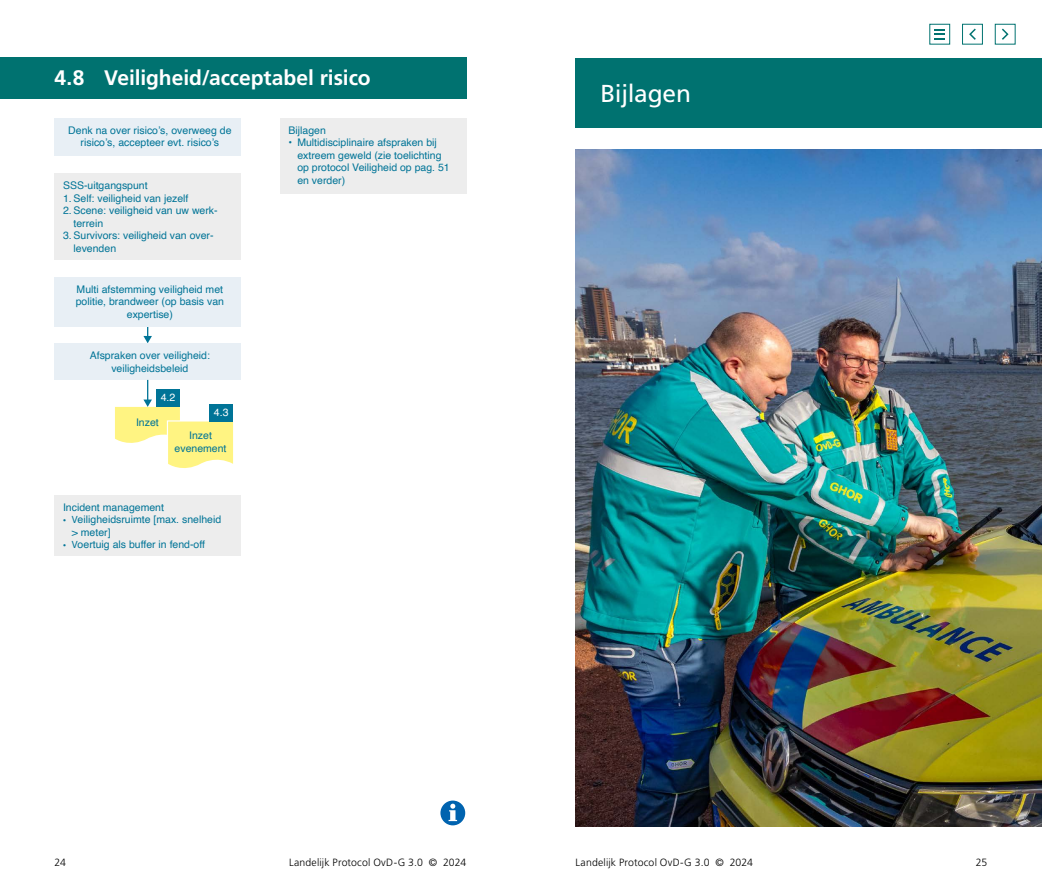
<style>
.page{position:relative;width:1042px;height:893px;background:#fff}
.page>*{position:absolute;margin:0;border:0;box-sizing:border-box;transform-origin:0 0}
.H1_Kop{font:24.5px "Frutiger LT Std";letter-spacing:-.015em;color:#fff}
.H2_Paragraaf_LINKS{font:700 21px "Frutiger LT Std";color:#fff}
.t1{font:10.5px/12.6px "Helvetica";color:#007497}
.t2{font:300 10.5px "Frutiger LT Std";letter-spacing:.015em;color:#000}
.t3{font:10.5px "Helvetica";color:#fff}
.s1{font-family:"Myriad Pro"}
</style>
<div class="page">
<img style="left:575px;top:149px;width:467px;height:677px">
<div style="left:0;top:58px;width:466px;height:41px;background:#007270"></div>
<svg style="left:143px;top:326px;width:9px;height:17px"></svg>
<div style="left:55px;top:495px;width:186px;height:61px;background:#ededed"></div>
<div style="left:55px;top:173px;width:186px;height:86px;background:#ededed"></div>
<div style="left:55px;top:277px;width:186px;height:49px;background:#e8eff5"></div>
<div style="left:55px;top:343px;width:186px;height:37px;background:#e8eff5"></div>
<svg style="left:115px;top:380px;width:118px;height:88px"></svg>
<div style="left:156px;top:389px;width:24px;height:18px;background:#007497"></div>
<div style="left:209px;top:404px;width:24px;height:18px;background:#007497"></div>
<div style="left:280px;top:118px;width:186px;height:76px;background:#ededed"></div>
<div style="left:55px;top:119px;width:186px;height:37px;background:#e8eff5"></div>
<div style="left:575px;top:58px;width:467px;height:70px;background:#007270"></div>
<div style="left:440px;top:800px;width:25px;height:25px;background:#0063af;border-radius:50%"></div>
<svg style="left:448px;top:804px;width:9px;height:17px"></svg>
<svg style="left:929px;top:24px;width:21px;height:21px"></svg>
<svg style="left:934px;top:30px;width:11px;height:9px"></svg>
<svg style="left:1002px;top:29px;width:6px;height:11px"></svg>
<div style="left:962px;top:24px;width:21px;height:21px;background:#fff;border:1px solid #007270"></div>
<svg style="left:969px;top:29px;width:7px;height:11px"></svg>
<h2 class="H2_Paragraaf_LINKS" style="left:55px;top:66px;width:318px">4.8 Veiligheid/acceptabel risico</h2>
<p class="t1" style="left:68px;top:124px;width:165px;text-align:center">Denk na over risico’s, overweeg de risico’s, accepteer evt. risico’s</p>
<p class="t1" style="left:63px;top:179px;width:86px">SSS-uitgangspunt</p>
<p class="t1" style="left:63px;top:192px;width:127px">1. Self: veiligheid van jezelf</p>
<p class="t1" style="left:74px;top:205px;width:146px;text-indent:-10px">2. Scene: veiligheid van uw werk&shy;terrein</p>
<p class="t1" style="left:74px;top:230px;width:142px;text-indent:-10px">3. Survivors: veiligheid van over&shy;levenden</p>
<p class="t1" style="left:76px;top:283px;width:150px;text-align:center">Multi afstemming veiligheid met politie, brandweer (op basis van expertise)</p>
<p class="t1" style="left:90px;top:349px;width:122px;text-align:center">Afspraken over veiligheid: veiligheidsbeleid</p>
<p class="t3" style="left:161px;top:390px;width:16px">4.2</p>
<p class="t1" style="left:136px;top:417px;width:24px">Inzet</p>
<p class="t3" style="left:214px;top:404px;width:16px">4.3</p>
<p class="t1" style="left:175px;top:430px;width:53px;text-align:center">Inzet evenement</p>
<p class="t1" style="left:63px;top:501px;width:102px">Incident management</p>
<p class="t1" style="left:72px;top:513px;width:151px;text-indent:-9px"><span class="s1">• V</span>eiligheidsruimte [max. snelheid &gt; meter]</p>
<p class="t1" style="left:63px;top:539px;width:144px"><span class="s1">• V</span>oertuig als buffer in fend-off</p>
<p class="t1" style="left:289px;top:124px;width:39px">Bijlagen</p>
<p class="t1" style="left:297px;top:137px;width:154px;text-indent:-9px">• Multidisciplinaire afspraken bij extreem geweld (zie toelichting op protocol Veiligheid op pag. 51 en verder)</p>
<h1 class="H1_Kop" style="left:600px;top:79px;width:92px">Bijlagen</h1>
<p class="t2" style="left:55px;top:856px;width:13px">24</p>
<p class="t2" style="left:289px;top:856px;width:179px">Landelijk Protocol OvD-G 3.0 © 2024</p>
<p class="t2" style="left:575px;top:856px;width:179px">Landelijk Protocol OvD-G 3.0 © 2024</p>
<p class="t2" style="left:976px;top:856px;width:13px">25</p>
</div>
